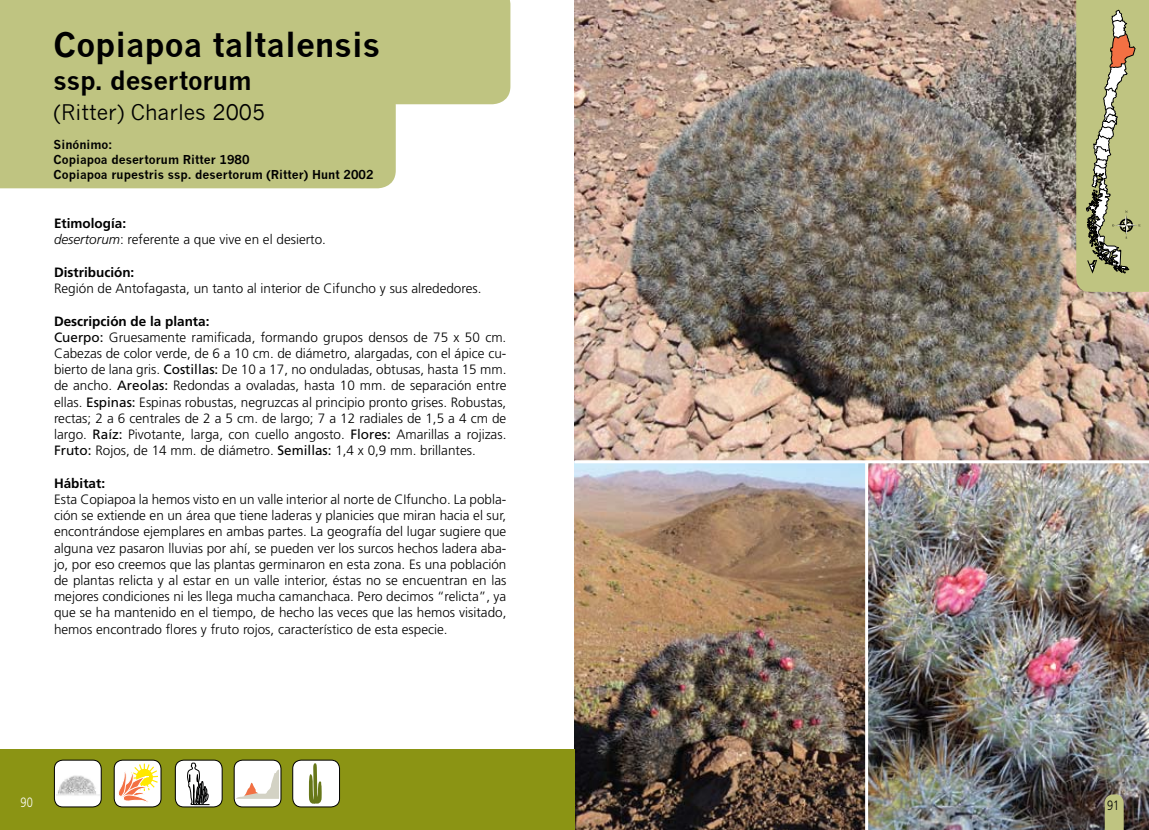
<style>
.page{position:relative;width:1149px;height:830px;background:#fff}
.page>*{position:absolute;margin:0;border:0;box-sizing:border-box;transform-origin:0 0}
.t1{font:700 33px "News Gothic";color:#000}
.t2{font:700 25.5px "News Gothic";letter-spacing:-.01em;color:#000}
.t3{font:21px "News Gothic";color:#000}
.t4{font:300 13.5px/16.2px "Frutiger LT Std";color:#000}
.t5{font:700 13.5px "Frutiger LT Std";color:#000}
.t6{font:300 13.5px "Frutiger LT Std";color:#000;scale:.81 1}
.t7{font:300 13.5px "Frutiger LT Std";color:#fff;scale:.81 1}
.t8{font:700 12px/15px "News Gothic";color:#000}
.s1{font-weight:700}
.s2{font-style:italic}
.s3{font-weight:400}
</style>
<div class="page">
<img style="left:574px;top:0;width:574px;height:829px">
<hr style="left:864px;top:461px;width:3px;height:368px;background:#fff">
<hr style="left:574px;top:460px;width:574px;height:3px;background:#fff">
<svg style="left:1104px;top:794px;width:19px;height:35px"></svg>
<svg style="left:1075px;top:0;width:73px;height:292px;background:#b5b67f"></svg>
<div style="left:0;top:104px;width:395px;height:84px;background:#bfc481"></div>
<div style="left:0;top:0;width:510px;height:104px;background:#bfc481"></div>
<div style="left:0;top:748px;width:574px;height:81px;background:#8b9414"></div>
<div style="left:175px;top:759px;width:47px;height:47px;background:#fff;border-radius:9px"></div>
<div style="left:175px;top:759px;width:47px;height:47px;border:1px solid #000;border-radius:9px"></div>
<div style="left:54px;top:759px;width:47px;height:47px;background:#fff;border-radius:9px"></div>
<div style="left:54px;top:759px;width:48px;height:47px;border:1px solid #000;border-radius:9px"></div>
<div style="left:292px;top:759px;width:47px;height:47px;background:#fff;border-radius:9px"></div>
<div style="left:292px;top:759px;width:48px;height:47px;border:1px solid #000;border-radius:9px"></div>
<div style="left:234px;top:759px;width:47px;height:47px;background:#fff;border-radius:9px"></div>
<div style="left:234px;top:759px;width:47px;height:47px;border:1px solid #000;border-radius:9px"></div>
<div style="left:114px;top:759px;width:47px;height:47px;background:#fff;border-radius:9px"></div>
<div style="left:114px;top:759px;width:47px;height:47px;border:1px solid #000;border-radius:9px"></div>
<svg style="left:117px;top:762px;width:42px;height:41px"></svg>
<img style="left:56px;top:775px;width:43px;height:21px">
<svg style="left:187px;top:762px;width:22px;height:43px"></svg>
<svg style="left:308px;top:763px;width:14px;height:40px"></svg>
<svg style="left:237px;top:769px;width:42px;height:29px"></svg>
<h1 class="t1" style="left:54px;top:25px;width:328px">Copiapoa taltalensis</h1>
<h2 class="t2" style="left:54px;top:65px;width:199px">ssp. desertorum</h2>
<h3 class="t3" style="left:54px;top:100px;width:213px">(Ritter) Charles 2005</h3>
<p class="t8" style="left:54px;top:136px;width:321px">Sinónimo:<br>Copiapoa desertorum Ritter 1980<br>Copiapoa rupestris ssp. desertorum (Ritter) Hunt 2002</p>
<p class="t4" style="left:54px;top:215px;width:273px"><span class="s1">Etimología:<br></span><span class="s2">desertorum</span>: referente a que vive en el desierto.</p>
<p class="t5" style="left:54px;top:264px;width:82px">Distribución:</p>
<p class="t4" style="left:54px;top:280px;width:429px">Región de Antofagasta, un tanto al interior de Cifuncho y sus alrededores.</p>
<p class="t4" style="left:54px;top:313px;width:454px"><span class="s1">Descripción de la planta:<br></span><span class="s3">Cuerpo:</span> Gruesamente ramificada, formando grupos densos de 75 x 50 cm.<br>Cabezas de color verde, de 6 a 10 cm. de diámetro, alargadas, con el ápice cu&shy;bierto de lana gris. <span class="s3">Costillas:</span> De 10 a 17, no onduladas, obtusas, hasta 15 mm. de ancho. <span class="s3">Areolas:</span> Redondas a ovaladas, hasta 10 mm. de separación entre ellas. <span class="s3">Espinas:</span> Espinas robustas, negruzcas al principio pronto grises. Robustas, rectas; 2 a 6 centrales de 2 a 5 cm. de largo; 7 a 12 radiales de 1,5 a 4 cm de largo. <span class="s3">Raíz:</span> Pivotante, larga, con cuello angosto. <span class="s3">Flores:</span> Amarillas a rojizas.<br><span class="s3">Fruto:</span> Rojos, de 14 mm. de diámetro. <span class="s3">Semillas:</span> 1,4 x 0,9 mm. brillantes.</p>
<p class="t5" style="left:54px;top:475px;width:53px">Hábitat:</p>
<p class="t4" style="left:54px;top:491px;width:454px;text-align:justify">Esta Copiapoa la hemos visto en un valle interior al norte de CIfuncho. La pobla&shy;ción se extiende en un área que tiene laderas y planicies que miran hacia el sur, encontrándose ejemplares en ambas partes. La geografía del lugar sugiere que alguna vez pasaron lluvias por ahí, se pueden ver los surcos hechos ladera aba&shy;jo, por eso creemos que las plantas germinaron en esta zona. Es una población de plantas relicta y al estar en un valle interior, éstas no se encuentran en las mejores condiciones ni les llega mucha camanchaca. Pero decimos “relicta”, ya que se ha mantenido en el tiempo, de hecho las veces que las hemos visitado, hemos encontrado flores y fruto rojos, característico de esta especie.</p>
<p class="t7" style="left:21px;top:794px;width:17px">90</p>
<p class="t6" style="left:1106px;top:797px;width:17px">91</p>
<p class="t6" style="left:1110px;top:797px;width:17px">91</p>
</div>
